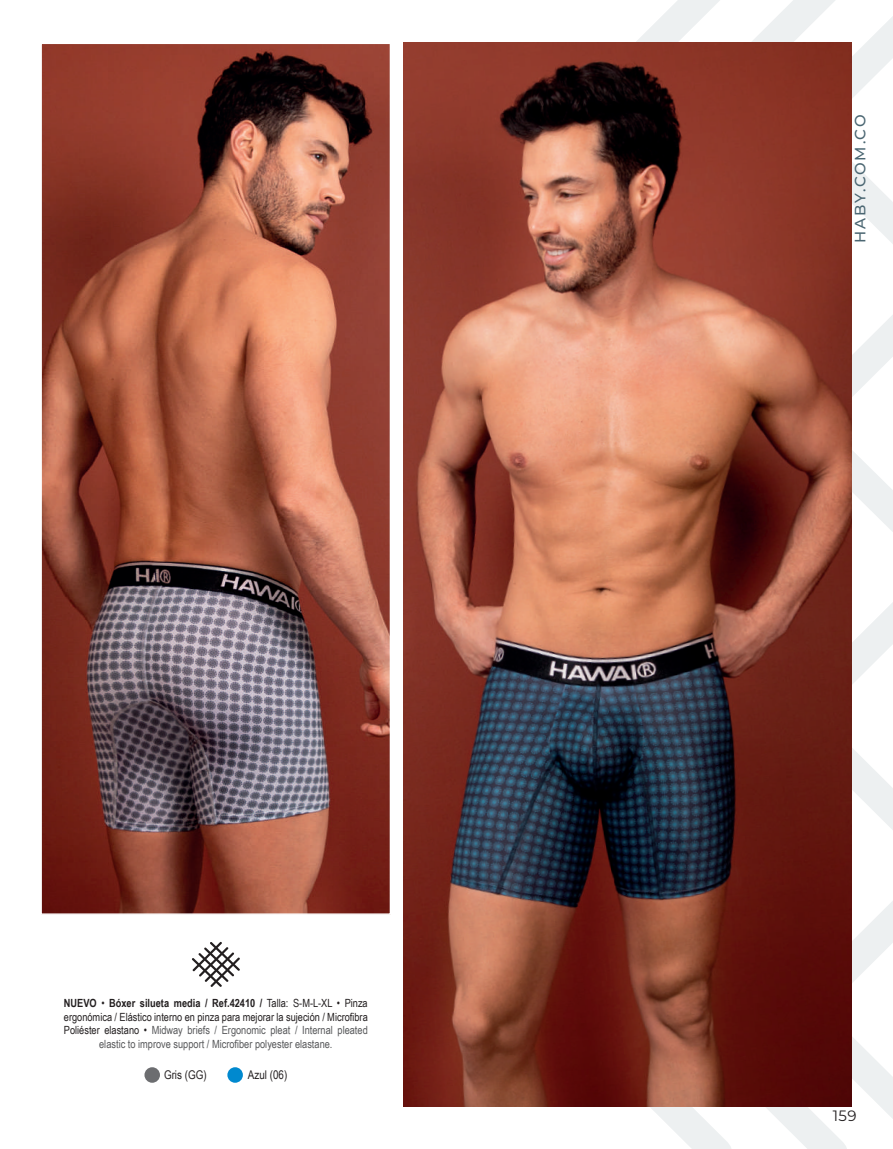
<style>
.page{position:relative;width:893px;height:1149px;background:#fff}
.page>*{position:absolute;margin:0;border:0;box-sizing:border-box;transform-origin:0 0}
.t1{font:500 15px "Montserrat";letter-spacing:.11em;color:#4b6672}
.t2{font:15px "Montserrat";color:#231f20}
.t3{font:12px "Arial Narrow";color:#231f20}
.t4{font:11.25px/13.5px "Arial Narrow";color:#231f20;text-align:center}
.s1{font-weight:700}
.s2{color:#57585a}
</style>
<div class="page">
<svg style="left:566px;top:0;width:327px;height:1148px"></svg>
<img style="left:404px;top:43px;width:447px;height:1063px">
<img style="left:43px;top:46px;width:345px;height:865px">
<div style="left:40px;top:43px;width:351px;height:871px;border:2px solid #fff"></div>
<svg style="left:227px;top:1066px;width:16px;height:16px"></svg>
<div style="left:144px;top:1066px;width:16px;height:16px;background:#6c6d70;border-radius:50%"></div>
<svg style="left:192px;top:941px;width:48px;height:46px"></svg>
<p class="t4" style="left:64px;top:995px;width:305px"><span class="s1">NUEVO</span> • <span class="s1">Bóxer silueta media / Ref.42410 /</span> Talla: S-M-L-XL • Pinza ergonómica / Elástico interno en pinza para mejorar la sujeción / Microfibra Poliéster elastano • <span class="s2">Midway briefs / Ergonomic pleat / Internal pleated elastic to improve support / Microfiber polyester elastane.</span></p>
<p class="t3" style="left:164px;top:1065px;width:44px">Gris (GG)</p>
<p class="t3" style="left:248px;top:1065px;width:41px">Azul (06)</p>
<h1 class="t1" style="left:850px;top:243px;width:130px;rotate:-90deg">HABY.COM.CO</h1>
<h1 class="t2" style="left:833px;top:1104px;width:25px">159</h1>
</div>
